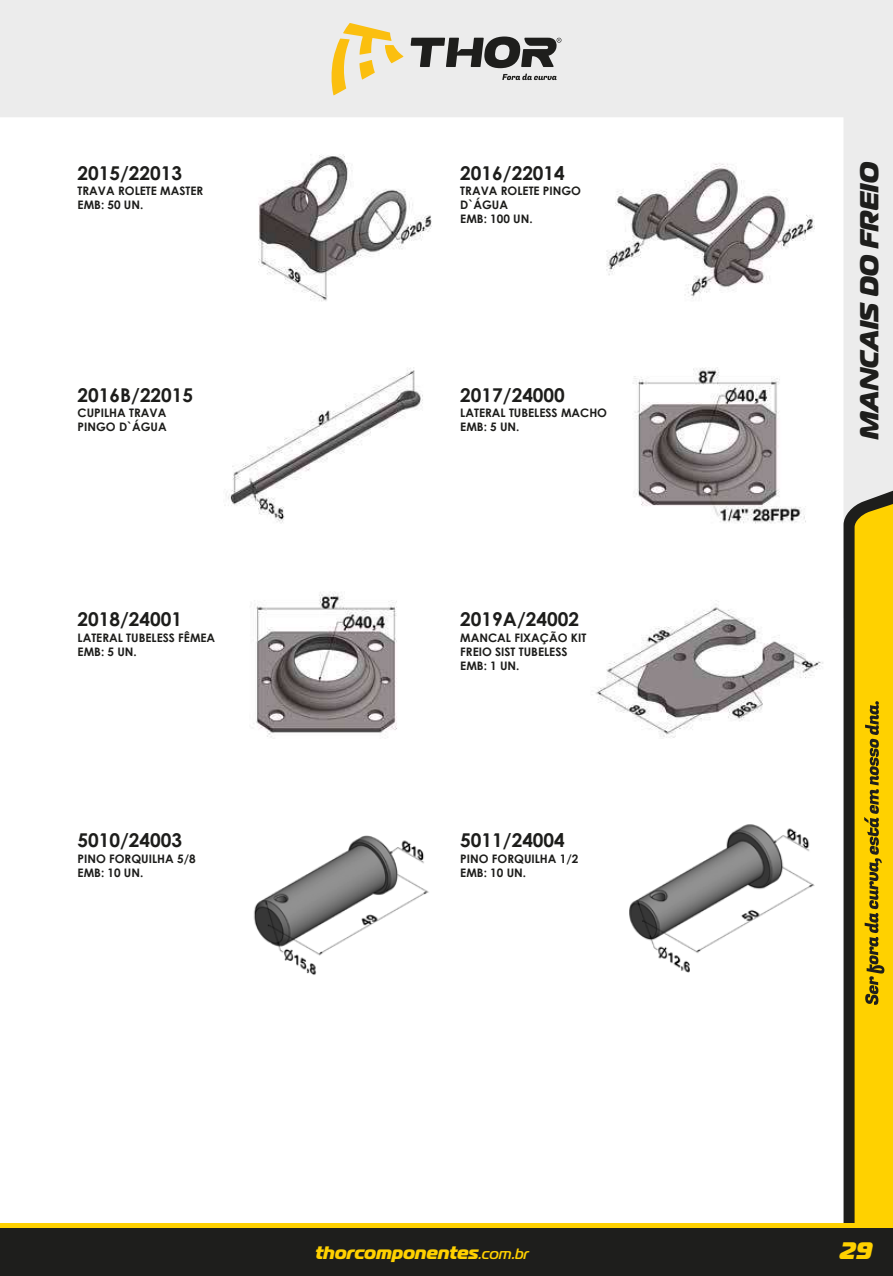
<style>
.page{position:relative;width:893px;height:1276px;background:#fff}
.page>*{position:absolute;margin:0;border:0;box-sizing:border-box;transform-origin:0 0}
.t1{font:italic 800 26.1px "Magistral";color:#1e1e1c}
.t2{font:italic 800 23.85px "Magistral";color:#ffd100}
.t3{font:700 19.05px "Century Gothic";color:#1d1d1b}
.t4{font:italic 800 18px "Magistral";color:#ffd100}
.t5{font:700 11.7px/14.1px "Century Gothic";color:#1d1d1b}
.s1{font-weight:500;font-size:15px}
</style>
<div class="page">
<svg style="left:0;top:0;width:893px;height:483px"></svg>
<div style="left:0;top:1223px;width:893px;height:53px;background:#ffd100"></div>
<div style="left:0;top:1228px;width:893px;height:48px;background:#1e1e1c"></div>
<svg style="left:843px;top:483px;width:50px;height:740px;background:#c0a010"></svg>
<svg style="left:411px;top:36px;width:150px;height:32px;background:#7b7b7a"></svg>
<svg style="left:502px;top:74px;width:55px;height:6px"></svg>
<svg style="left:331px;top:23px;width:72px;height:72px;background:#f0dda5"></svg>
<img style="left:207px;top:129px;width:240px;height:191px">
<img style="left:590px;top:351px;width:239px;height:173px">
<img style="left:207px;top:351px;width:240px;height:172px">
<img style="left:252px;top:591px;width:145px;height:148px">
<img style="left:595px;top:600px;width:228px;height:139px">
<img style="left:253px;top:835px;width:176px;height:140px">
<img style="left:629px;top:824px;width:186px;height:149px">
<img style="left:590px;top:129px;width:239px;height:191px">
<h3 class="t3" style="left:78px;top:158px;width:106px">2015/22013</h3>
<p class="t5" style="left:78px;top:183px;width:127px">TRAVA ROLETE MASTER<br>EMB: 50 UN.</p>
<h3 class="t3" style="left:78px;top:380px;width:117px">2016B/22015</h3>
<p class="t5" style="left:78px;top:405px;width:91px">CUPILHA TRAVA<br>PINGO D`ÁGUA</p>
<h3 class="t3" style="left:78px;top:605px;width:106px">2018/24001</h3>
<p class="t5" style="left:78px;top:630px;width:139px">LATERAL TUBELESS FÊMEA<br>EMB: 5 UN.</p>
<h3 class="t3" style="left:78px;top:826px;width:106px">5010/24003</h3>
<p class="t5" style="left:78px;top:851px;width:120px">PINO FORQUILHA 5/8<br>EMB: 10 UN.</p>
<h3 class="t3" style="left:460px;top:158px;width:106px">2016/22014</h3>
<p class="t5" style="left:460px;top:183px;width:122px">TRAVA ROLETE PINGO<br>D`ÁGUA<br>EMB: 100 UN.</p>
<h3 class="t3" style="left:460px;top:380px;width:106px">2017/24000</h3>
<p class="t5" style="left:460px;top:405px;width:148px">LATERAL TUBELESS MACHO<br>EMB: 5 UN.</p>
<h3 class="t3" style="left:460px;top:605px;width:120px">2019A/24002</h3>
<p class="t5" style="left:460px;top:630px;width:127px">MANCAL FIXAÇÃO KIT<br>FREIO SIST TUBELESS<br>EMB: 1 UN.</p>
<h3 class="t3" style="left:460px;top:826px;width:106px">5011/24004</h3>
<p class="t5" style="left:460px;top:851px;width:120px">PINO FORQUILHA 1/2<br>EMB: 10 UN.</p>
<h3 class="t4" style="left:315px;top:1240px;width:215px">thorcomponentes<span class="s1">.com.br</span></h3>
<h1 class="t1" style="left:852px;top:440px;width:279px;rotate:-90deg">MANCAIS DO FREIO</h1>
<h2 class="t2" style="left:839px;top:1234px;width:34px">29</h2>
</div>
